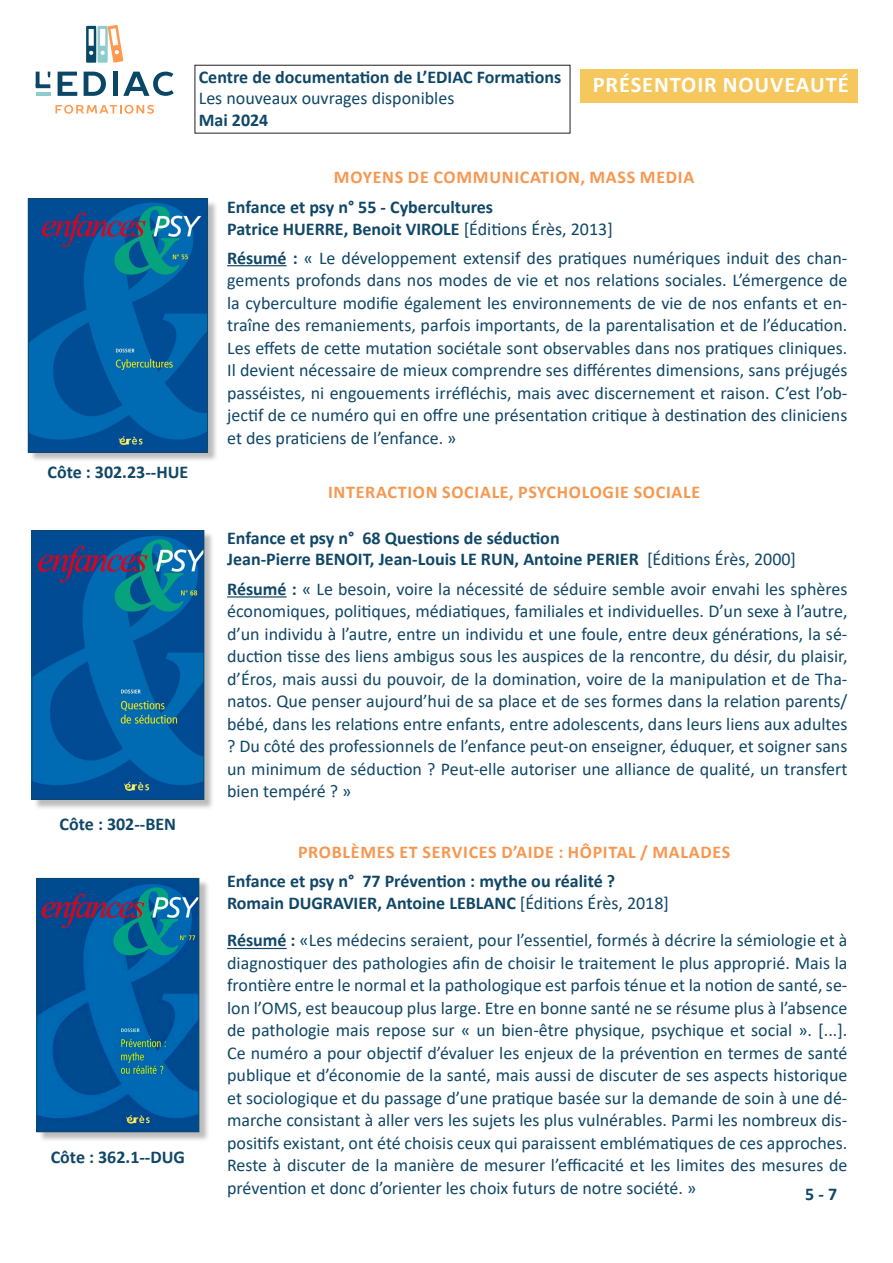
<style>
.page{position:relative;width:893px;height:1263px;background:#fff}
.page>*{position:absolute;margin:0;border:0;box-sizing:border-box;transform-origin:0 0}
.t1{font:700 22.5px "Calibri";letter-spacing:.04em;color:#fff}
.t2{font:18px/22.5px "Calibri";color:#104767;text-align:justify}
.t3{font:700 18px "Calibri";color:#104767}
.t4{font:700 18px "Calibri";letter-spacing:.04em;color:#f7974f}
.t5{font:700 18px "Calibri";color:#0f4767}
.t6{font:18px "Calibri";color:#0f4767}
.s1{font-weight:400}
.s2{font-weight:700}
</style>
<div class="page">
<div style="left:29px;top:200px;width:189px;height:263px;background:#231f20;opacity:.3"></div>
<img style="left:30px;top:200px;width:176px;height:250px">
<div style="left:28px;top:198px;width:180px;height:254px;border:1px solid #104767"></div>
<hr style="left:227px;top:265px;width:60px;height:1px;background:#104767">
<svg style="left:55px;top:105px;width:99px;height:9px"></svg>
<svg style="left:58px;top:72px;width:19px;height:24px"></svg>
<svg style="left:84px;top:72px;width:22px;height:24px"></svg>
<div style="left:113px;top:72px;width:5px;height:24px;background:#0a4766"></div>
<svg style="left:123px;top:72px;width:51px;height:24px"></svg>
<hr style="left:36px;top:92px;width:14px;height:4px;background:#8fcccc">
<svg style="left:36px;top:72px;width:4px;height:12px"></svg>
<svg style="left:36px;top:84px;width:14px;height:4px"></svg>
<svg style="left:86px;top:25px;width:37px;height:38px"></svg>
<div style="left:581px;top:69px;width:277px;height:33px;background:#f6c75d"></div>
<div style="left:33px;top:532px;width:182px;height:278px;background:#231f20;opacity:.3"></div>
<img style="left:34px;top:532px;width:168px;height:266px">
<div style="left:32px;top:530px;width:172px;height:270px;border:1px solid #104767"></div>
<hr style="left:227px;top:596px;width:60px;height:1px;background:#104767">
<div style="left:38px;top:879px;width:172px;height:263px;background:#231f20;opacity:.3"></div>
<img style="left:39px;top:880px;width:158px;height:250px">
<div style="left:37px;top:878px;width:162px;height:254px;border:1px solid #104767"></div>
<hr style="left:227px;top:948px;width:60px;height:1px;background:#104767">
<p class="t5" style="left:199px;top:64px;width:364px">Centre de documentation de L’EDIAC Formations</p>
<p class="t6" style="left:199px;top:86px;width:257px">Les nouveaux ouvrages disponibles</p>
<p class="t5" style="left:199px;top:107px;width:71px">Mai 2024</p>
<p class="t1" style="left:593px;top:69px;width:257px">PRÉSENTOIR NOUVEAUTÉ</p>
<p class="t3" style="left:48px;top:460px;width:142px">Côte : 302.23--HUE</p>
<p class="t3" style="left:60px;top:811px;width:118px">Côte : 302--BEN</p>
<p class="t3" style="left:51px;top:1144px;width:136px">Côte : 362.1--DUG</p>
<p class="t4" style="left:334px;top:164px;width:362px">MOYENS DE COMMUNICATION, MASS MEDIA</p>
<p class="t3" style="left:227px;top:194px;width:267px">Enfance et psy n° 55 - Cybercultures</p>
<p class="t3" style="left:227px;top:216px;width:387px">Patrice HUERRE, Benoit VIROLE <span class="s1">[Éditions Érès, 2013]</span></p>
<p class="t2" style="left:227px;top:246px;width:622px"><span class="s2">Résumé :</span> « Le développement extensif des pratiques numériques induit des chan&shy;gements profonds dans nos modes de vie et nos relations sociales. L’émergence de la cyberculture modifie également les environnements de vie de nos enfants et en&shy;traîne des remaniements, parfois importants, de la parentalisation et de l’éducation.<br>Les effets de cette mutation sociétale sont observables dans nos pratiques cliniques.<br>Il devient nécessaire de mieux comprendre ses différentes dimensions, sans préjugés passéistes, ni engouements irréfléchis, mais avec discernement et raison. C’est l’ob&shy;jectif de ce numéro qui en offre une présentation critique à destination des cliniciens et des praticiens de l’enfance. »</p>
<p class="t4" style="left:328px;top:479px;width:374px">INTERACTION SOCIALE, PSYCHOLOGIE SOCIALE</p>
<p class="t3" style="left:227px;top:525px;width:334px">Enfance et psy n° 68 Questions de séduction</p>
<p class="t3" style="left:227px;top:547px;width:570px">Jean-Pierre BENOIT, Jean-Louis LE RUN, Antoine PERIER <span class="s1">[Éditions Érès, 2000]</span></p>
<p class="t2" style="left:227px;top:577px;width:622px"><span class="s2">Résumé :</span> « Le besoin, voire la nécessité de séduire semble avoir envahi les sphères économiques, politiques, médiatiques, familiales et individuelles. D’un sexe à l’autre, d’un individu à l’autre, entre un individu et une foule, entre deux générations, la sé&shy;duction tisse des liens ambigus sous les auspices de la rencontre, du désir, du plaisir, d’Éros, mais aussi du pouvoir, de la domination, voire de la manipulation et de Tha&shy;natos. Que penser aujourd’hui de sa place et de ses formes dans la relation parents/ bébé, dans les relations entre enfants, entre adolescents, dans leurs liens aux adultes ? Du côté des professionnels de l’enfance peut-on enseigner, éduquer, et soigner sans un minimum de séduction ? Peut-elle autoriser une alliance de qualité, un transfert bien tempéré ? »</p>
<p class="t4" style="left:298px;top:839px;width:434px">PROBLÈMES ET SERVICES D’AIDE : HÔPITAL / MALADES</p>
<p class="t3" style="left:227px;top:869px;width:390px">Enfance et psy n° 77 Prévention : mythe ou réalité ?</p>
<p class="t3" style="left:227px;top:890px;width:443px">Romain DUGRAVIER, Antoine LEBLANC <span class="s1">[Éditions Érès, 2018]</span></p>
<p class="t2" style="left:227px;top:929px;width:622px"><span class="s2">Résumé :</span> «Les médecins seraient, pour l’essentiel, formés à décrire la sémiologie et à diagnostiquer des pathologies afin de choisir le traitement le plus approprié. Mais la frontière entre le normal et la pathologique est parfois ténue et la notion de santé, se&shy;lon l’OMS, est beaucoup plus large. Etre en bonne santé ne se résume plus à l’absence de pathologie mais repose sur « un bien-être physique, psychique et social ». [...].<br>Ce numéro a pour objectif d’évaluer les enjeux de la prévention en termes de santé publique et d’économie de la santé, mais aussi de discuter de ses aspects historique et sociologique et du passage d’une pratique basée sur la demande de soin à une dé&shy;marche consistant à aller vers les sujets les plus vulnérables. Parmi les nombreux dis&shy;positifs existant, ont été choisis ceux qui paraissent emblématiques de ces approches.<br>Reste à discuter de la manière de mesurer l’efficacité et les limites des mesures de prévention et donc d’orienter les choix futurs de notre société. »</p>
<p class="t3" style="left:805px;top:1181px;width:33px">5 - 7</p>
</div>
